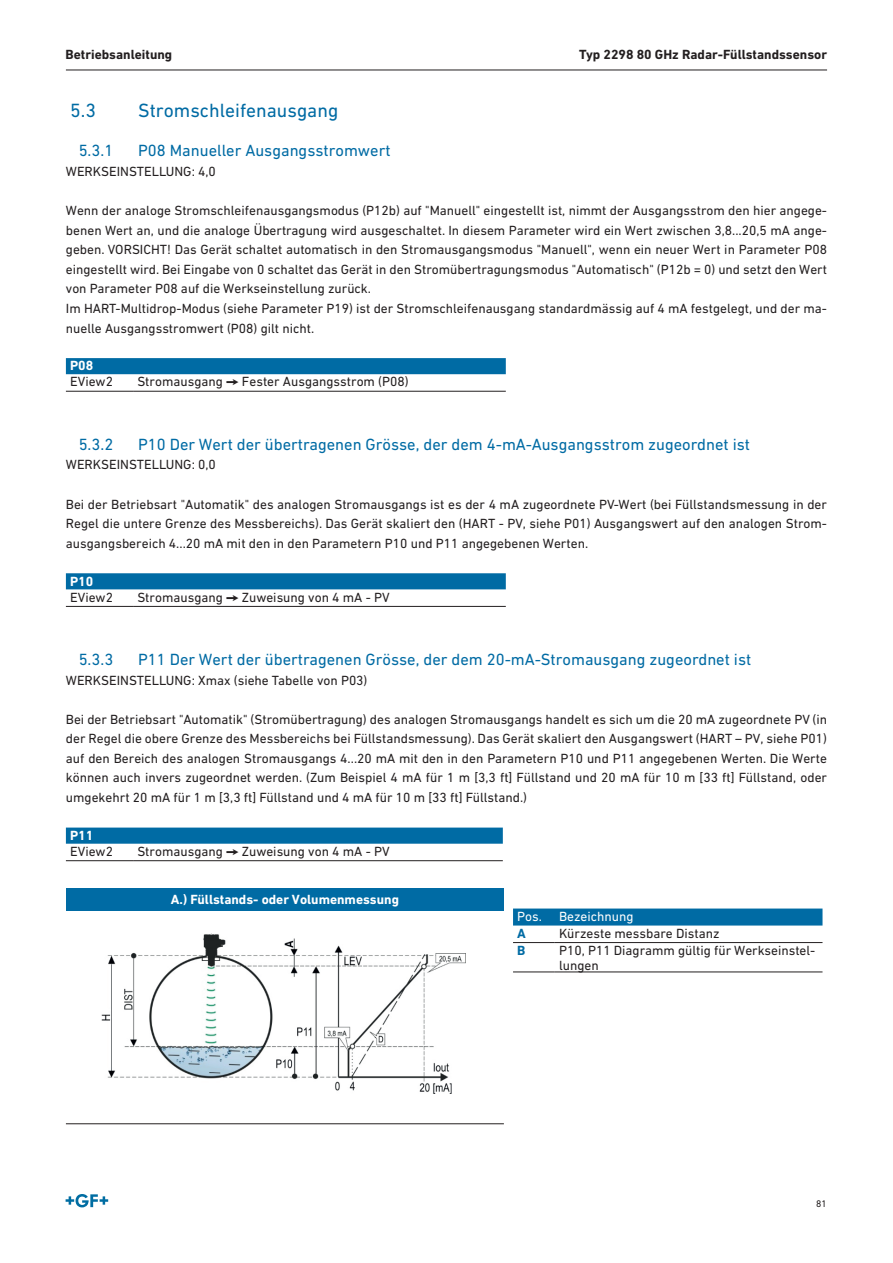
<style>
.page{position:relative;width:893px;height:1263px;background:#fff}
.page>*{position:absolute;margin:0;border:0;box-sizing:border-box;transform-origin:0 0}
.t1{font:19.5px "DIN Next W1 G";color:#006ba4}
.t2{font:16.5px "DIN Next W1 G";color:#006ba4}
.Copy-Text-9pt-Black{font:13.5px/19.5px "DIN Next W1 G";color:#231f20;text-align:justify}
.Copy-Text-9pt-Black_nicht_ausgerichtet{font:13.5px/15px "DIN Next W1 G";color:#231f20}
.t3{font:700 13.5px "DIN Next W1 G";color:#231f20}
.Copy-Title-9pt-GF-black-nicht-ausgericht{font:700 13.5px "DIN Next W1 G";color:#fff}
.Copy-Text-9pt-Black_nicht_ausgerichtet-2{font:13.5px "DIN Next W1 G";color:#fff}
.Copy-Text-9pt-Black_nicht_ausgerichtet-3{font:700 13.5px "DIN Next W1 G";color:#fff}
.Copy-Title-9pt-GF-Blue-nicht-ausgerichte{font:700 13.5px "DIN Next W1 G";color:#006ba4}
.t4{font:9.75px "DIN Next W1 G";color:#231f20}
.s1{font-family:"Arial Unicode MS"}
</style>
<div class="page">
<svg style="left:66px;top:1194px;width:42px;height:13px"></svg>
<hr style="left:66px;top:70px;width:761px;height:1px;background:#231f20">
<div style="left:66px;top:358px;width:440px;height:16px;background:#006ba4"></div>
<hr style="left:66px;top:391px;width:67px;height:1px;background:#231f20">
<hr style="left:133px;top:391px;width:373px;height:1px;background:#231f20">
<div style="left:66px;top:573px;width:440px;height:16px;background:#006ba4"></div>
<hr style="left:66px;top:606px;width:67px;height:1px;background:#231f20">
<hr style="left:133px;top:606px;width:373px;height:1px;background:#231f20">
<svg style="left:66px;top:827px;width:437px;height:17px;background:#0d72a8"></svg>
<hr style="left:66px;top:860px;width:67px;height:1px;background:#231f20">
<hr style="left:133px;top:860px;width:370px;height:1px;background:#231f20">
<div style="left:66px;top:888px;width:438px;height:22px;background:#006ba4"></div>
<hr style="left:66px;top:1123px;width:438px;height:1px;background:#231f20">
<img style="left:101px;top:933px;width:364px;height:161px">
<div style="left:513px;top:908px;width:309px;height:17px;background:#006ba4"></div>
<hr style="left:513px;top:942px;width:42px;height:1px;background:#231f20">
<hr style="left:555px;top:942px;width:267px;height:1px;background:#231f20">
<hr style="left:513px;top:972px;width:42px;height:1px;background:#231f20">
<hr style="left:555px;top:972px;width:267px;height:1px;background:#231f20">
<p class="t3" style="left:66px;top:46px;width:108px">Betriebsanleitung</p>
<p class="t3" style="left:579px;top:46px;width:249px">Typ 2298 80 GHz Radar-Füllstandssensor</p>
<p class="t1" style="left:70px;top:99px;width:27px">5.3</p>
<p class="t1" style="left:138px;top:99px;width:202px">Stromschleifenausgang</p>
<p class="t2" style="left:79px;top:141px;width:36px">5.3.1</p>
<p class="t2" style="left:138px;top:141px;width:254px">P08 Manueller Ausgangsstromwert</p>
<p class="Copy-Text-9pt-Black" style="left:66px;top:162px;width:152px">WERKSEINSTELLUNG: 4,0</p>
<p class="Copy-Text-9pt-Black" style="left:66px;top:201px;width:763px">Wenn der analoge Stromschleifenausgangsmodus (P12b) auf "Manuell" eingestellt ist, nimmt der Ausgangsstrom den hier angege&shy;benen Wert an, und die analoge Übertragung wird ausgeschaltet. In diesem Parameter wird ein Wert zwischen 3,8...20,5 mA ange&shy;geben. VORSICHT! Das Gerät schaltet automatisch in den Stromausgangsmodus "Manuell", wenn ein neuer Wert in Parameter P08 eingestellt wird. Bei Eingabe von 0 schaltet das Gerät in den Stromübertragungsmodus "Automatisch" (P12b = 0) und setzt den Wert von Parameter P08 auf die Werkseinstellung zurück.</p>
<p class="Copy-Text-9pt-Black" style="left:66px;top:298px;width:763px">Im HART-Multidrop-Modus (siehe Parameter P19) ist der Stromschleifenausgang standardmässig auf 4 mA festgelegt, und der ma&shy;nuelle Ausgangsstromwert (P08) gilt nicht.</p>
<p class="Copy-Text-9pt-Black_nicht_ausgerichtet-3" style="left:70px;top:358px;width:25px">P08</p>
<p class="Copy-Text-9pt-Black_nicht_ausgerichtet" style="left:70px;top:374px;width:44px">EView2</p>
<p class="Copy-Text-9pt-Black_nicht_ausgerichtet" style="left:137px;top:374px;width:273px">Stromausgang <span class="s1">➙</span> Fester Ausgangsstrom (P08)</p>
<p class="t2" style="left:79px;top:435px;width:36px">5.3.2</p>
<p class="t2" style="left:138px;top:435px;width:613px">P10 Der Wert der übertragenen Grösse, der dem 4-mA-Ausgangsstrom zugeordnet ist</p>
<p class="Copy-Text-9pt-Black" style="left:66px;top:455px;width:152px">WERKSEINSTELLUNG: 0,0</p>
<p class="Copy-Text-9pt-Black" style="left:66px;top:494px;width:763px">Bei der Betriebsart "Automatik" des analogen Stromausgangs ist es der 4 mA zugeordnete PV-Wert (bei Füllstandsmessung in der Regel die untere Grenze des Messbereichs). Das Gerät skaliert den (HART - PV, siehe P01) Ausgangswert auf den analogen Strom&shy;ausgangsbereich 4...20 mA mit den in den Parametern P10 und P11 angegebenen Werten.</p>
<p class="Copy-Text-9pt-Black_nicht_ausgerichtet-3" style="left:70px;top:573px;width:25px">P10</p>
<p class="Copy-Text-9pt-Black_nicht_ausgerichtet" style="left:70px;top:589px;width:44px">EView2</p>
<p class="Copy-Text-9pt-Black_nicht_ausgerichtet" style="left:137px;top:589px;width:254px">Stromausgang <span class="s1">➙</span> Zuweisung von 4 mA - PV</p>
<p class="t2" style="left:79px;top:650px;width:36px">5.3.3</p>
<p class="t2" style="left:138px;top:650px;width:615px">P11 Der Wert der übertragenen Grösse, der dem 20-mA-Stromausgang zugeordnet ist</p>
<p class="Copy-Text-9pt-Black" style="left:66px;top:670px;width:303px">WERKSEINSTELLUNG: Xmax (siehe Tabelle von P03)</p>
<p class="Copy-Text-9pt-Black" style="left:66px;top:709px;width:763px">Bei der Betriebsart "Automatik" (Stromübertragung) des analogen Stromausgangs handelt es sich um die 20 mA zugeordnete PV (in der Regel die obere Grenze des Messbereichs bei Füllstandsmessung). Das Gerät skaliert den Ausgangswert (HART – PV, siehe P01) auf den Bereich des analogen Stromausgangs 4...20 mA mit den in den Parametern P10 und P11 angegebenen Werten. Die Werte können auch invers zugeordnet werden. (Zum Beispiel 4 mA für 1 m [3,3 ft] Füllstand und 20 mA für 10 m [33 ft] Füllstand, oder umgekehrt 20 mA für 1 m [3,3 ft] Füllstand und 4 mA für 10 m [33 ft] Füllstand.)</p>
<p class="Copy-Text-9pt-Black_nicht_ausgerichtet-3" style="left:70px;top:827px;width:25px">P11</p>
<p class="Copy-Text-9pt-Black_nicht_ausgerichtet" style="left:70px;top:844px;width:44px">EView2</p>
<p class="Copy-Text-9pt-Black_nicht_ausgerichtet" style="left:137px;top:844px;width:254px">Stromausgang <span class="s1">➙</span> Zuweisung von 4 mA - PV</p>
<p class="Copy-Title-9pt-GF-black-nicht-ausgericht" style="left:171px;top:892px;width:230px">A.) Füllstands- oder Volumenmessung</p>
<p class="Copy-Text-9pt-Black_nicht_ausgerichtet-2" style="left:517px;top:908px;width:26px">Pos.</p>
<p class="Copy-Text-9pt-Black_nicht_ausgerichtet-2" style="left:559px;top:908px;width:76px">Bezeichnung</p>
<p class="Copy-Title-9pt-GF-Blue-nicht-ausgerichte" style="left:517px;top:925px;width:10px">A</p>
<p class="Copy-Text-9pt-Black_nicht_ausgerichtet" style="left:559px;top:925px;width:162px">Kürzeste messbare Distanz</p>
<p class="Copy-Title-9pt-GF-Blue-nicht-ausgerichte" style="left:517px;top:942px;width:10px">B</p>
<p class="Copy-Text-9pt-Black_nicht_ausgerichtet" style="left:559px;top:942px;width:258px">P10, P11 Diagramm gültig für Werkseinstel&shy;lungen</p>
<p class="t4" style="left:816px;top:1197px;width:12px">81</p>
</div>
